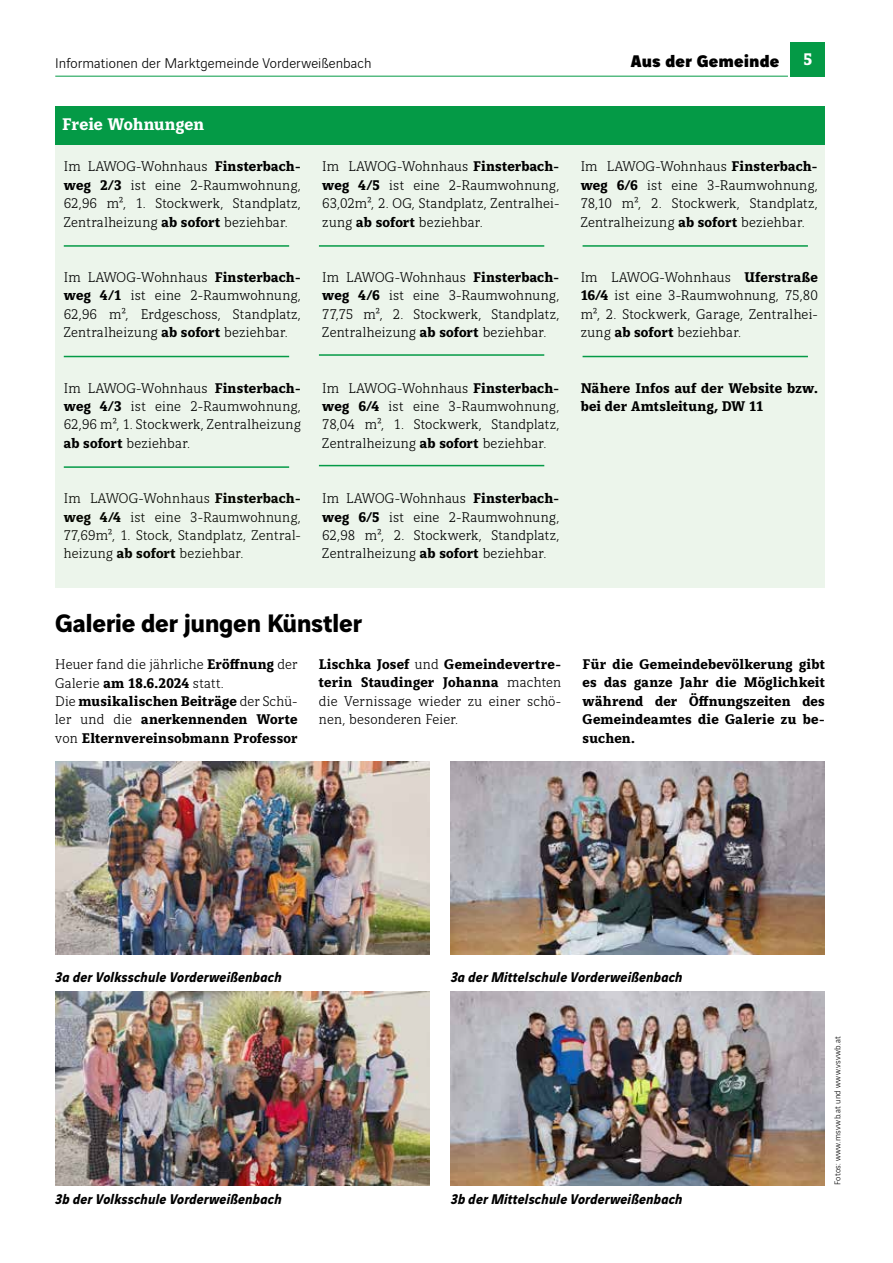
<style>
.page{position:relative;width:893px;height:1263px;background:#fff}
.page>*{position:absolute;margin:0;border:0;box-sizing:border-box;transform-origin:0 0}
.t1{font:700 27px "Vinci Sans";letter-spacing:-.02em;color:#000}
.t2{font:700 18px "Vinci Serif";letter-spacing:-.005em;color:#fff}
.t3{font:900 18px "Vinci Sans";letter-spacing:.005em;color:#000}
.t4{font:300 15px/18.5px "Vinci Serif";letter-spacing:.01em;color:#000;text-align:justify}
.t5{font:700 15px/18.5px "Vinci Serif";letter-spacing:.005em;color:#000}
.t6{font:italic 700 15px "Vinci Sans";letter-spacing:.01em;color:#000}
.t7{font:300 15px/18.5px "Vinci Serif";letter-spacing:.01em;color:#050600;text-align:justify}
.t8{font:300 15px "Vinci Sans";letter-spacing:.005em;color:#000}
.t9{font:300 9px "Vinci Sans";letter-spacing:.03em;color:#000}
.s1{font-weight:700}
.s2{font-weight:300}
</style>
<div class="page">
<div style="left:791px;top:43px;width:34px;height:34px;background:#049a46"></div>
<hr style="left:55px;top:76px;width:733px;height:1px;background:#049a46">
<div style="left:55px;top:106px;width:770px;height:39px;background:#049a46"></div>
<div style="left:55px;top:145px;width:770px;height:443px;background:#ecf5eb"></div>
<hr style="left:64px;top:245px;width:225px;height:2px;background:#049a46">
<hr style="left:64px;top:356px;width:225px;height:1px;background:#049a46">
<hr style="left:64px;top:466px;width:225px;height:2px;background:#049a46">
<hr style="left:319px;top:245px;width:225px;height:2px;background:#049a46">
<hr style="left:319px;top:354px;width:225px;height:2px;background:#049a46">
<hr style="left:319px;top:465px;width:225px;height:1px;background:#049a46">
<hr style="left:583px;top:245px;width:225px;height:2px;background:#049a46">
<hr style="left:583px;top:356px;width:225px;height:1px;background:#049a46">
<img style="left:451px;top:992px;width:374px;height:193px">
<img style="left:55px;top:992px;width:374px;height:193px">
<img style="left:55px;top:761px;width:374px;height:194px">
<img style="left:451px;top:761px;width:374px;height:194px">
<p class="t8" style="left:55px;top:52px;width:318px">Informationen der Marktgemeinde Vorderweißenbach</p>
<p class="t3" style="left:631px;top:46px;width:150px">Aus der Gemeinde</p>
<p class="t2" style="left:803px;top:46px;width:10px">5</p>
<p class="t2" style="left:62px;top:111px;width:143px">Freie Wohnungen</p>
<p class="t4" style="left:64px;top:156px;width:239px">Im LAWOG-Wohnhaus <span class="s1">Finsterbach&shy;weg 2/3</span> ist eine 2-Raumwohnung, 62,96 m², 1. Stockwerk, Standplatz, Zentralheizung <span class="s1">ab sofort</span> beziehbar.</p>
<p class="t4" style="left:64px;top:267px;width:239px">Im LAWOG-Wohnhaus <span class="s1">Finsterbach&shy;weg 4/1</span> ist eine 2-Raumwohnung, 62,96 m², Erdgeschoss, Standplatz, Zentralheizung <span class="s1">ab sofort</span> beziehbar.</p>
<p class="t4" style="left:64px;top:377px;width:239px">Im LAWOG-Wohnhaus <span class="s1">Finsterbach&shy;weg 4/3</span> ist eine 2-Raumwohnung, 62,96 m², 1. Stockwerk, Zentralheizung <span class="s1">ab sofort</span> beziehbar.</p>
<p class="t7" style="left:64px;top:488px;width:239px">Im LAWOG-Wohnhaus <span class="s1">Finsterbach&shy;weg 4/4</span> ist eine 3-Raumwohnung, 77,69m², 1. Stock, Standplatz, Zentral&shy;heizung <span class="s1">ab sofort</span> beziehbar.</p>
<p class="t4" style="left:322px;top:156px;width:239px">Im LAWOG-Wohnhaus <span class="s1">Finsterbach&shy;weg 4/5</span> ist eine 2-Raumwohnung, 63,02m², 2. OG, Standplatz, Zentralhei&shy;zung <span class="s1">ab sofort</span> beziehbar.</p>
<p class="t4" style="left:322px;top:267px;width:239px">Im LAWOG-Wohnhaus <span class="s1">Finsterbach&shy;weg 4/6</span> ist eine 3-Raumwohnung, 77,75 m², 2. Stockwerk, Standplatz, Zentralheizung <span class="s1">ab sofort</span> beziehbar.</p>
<p class="t4" style="left:322px;top:377px;width:239px">Im LAWOG-Wohnhaus <span class="s1">Finsterbach&shy;weg 6/4</span> ist eine 3-Raumwohnung, 78,04 m², 1. Stockwerk, Standplatz, Zentralheizung <span class="s1">ab sofort</span> beziehbar.</p>
<p class="t4" style="left:322px;top:488px;width:239px">Im LAWOG-Wohnhaus <span class="s1">Finsterbach&shy;weg 6/5</span> ist eine 2-Raumwohnung, 62,98 m², 2. Stockwerk, Standplatz, Zentralheizung <span class="s1">ab sofort</span> beziehbar.</p>
<p class="t4" style="left:581px;top:156px;width:239px">Im LAWOG-Wohnhaus <span class="s1">Finsterbach&shy;weg 6/6</span> ist eine 3-Raumwohnung, 78,10 m², 2. Stockwerk, Standplatz, Zentralheizung <span class="s1">ab sofort</span> beziehbar.</p>
<p class="t4" style="left:581px;top:267px;width:239px">Im LAWOG-Wohnhaus <span class="s1">Uferstraße 16/4</span> ist eine 3-Raumwohnung, 75,80 m², 2. Stockwerk, Garage, Zentralhei&shy;zung <span class="s1">ab sofort</span> beziehbar.</p>
<p class="t5" style="left:581px;top:377px;width:239px">Nähere Infos auf der Website bzw. bei der Amtsleitung, DW 11</p>
<h1 class="t1" style="left:55px;top:602px;width:308px">Galerie der jungen Künstler</h1>
<p class="t5" style="left:55px;top:654px;width:244px"><span class="s2">Heuer fand die jährliche</span> Eröffnung <span class="s2">der Galerie</span> am 18.6.2024 <span class="s2">statt.<br>Die</span> musikalischen Beiträge <span class="s2">der Schü&shy;ler und die</span> anerkennenden Worte <span class="s2">von</span> Elternvereinsobmann Professor</p>
<p class="t4" style="left:319px;top:654px;width:244px"><span class="s1">Lischka Josef</span> und <span class="s1">Gemeindevertre&shy;terin Staudinger Johanna</span> machten die Vernissage wieder zu einer schö&shy;nen, besonderen Feier.</p>
<p class="t5" style="left:583px;top:654px;width:244px;text-align:justify">Für die Gemeindebevölkerung gibt es das ganze Jahr die Möglichkeit während der Öffnungszeiten des Gemeindeamtes die Galerie zu be&shy;suchen.</p>
<p class="t6" style="left:55px;top:965px;width:228px">3a der Volksschule Vorderweißenbach</p>
<p class="t6" style="left:55px;top:1187px;width:228px">3b der Volksschule Vorderweißenbach</p>
<p class="t6" style="left:451px;top:965px;width:233px">3a der Mittelschule Vorderweißenbach</p>
<p class="t6" style="left:451px;top:1187px;width:233px">3b der Mittelschule Vorderweißenbach</p>
<p class="t9" style="left:831px;top:1185px;width:150px;rotate:-90deg">Fotos: www.msvwb.at und www.vsvwb.at</p>
</div>
